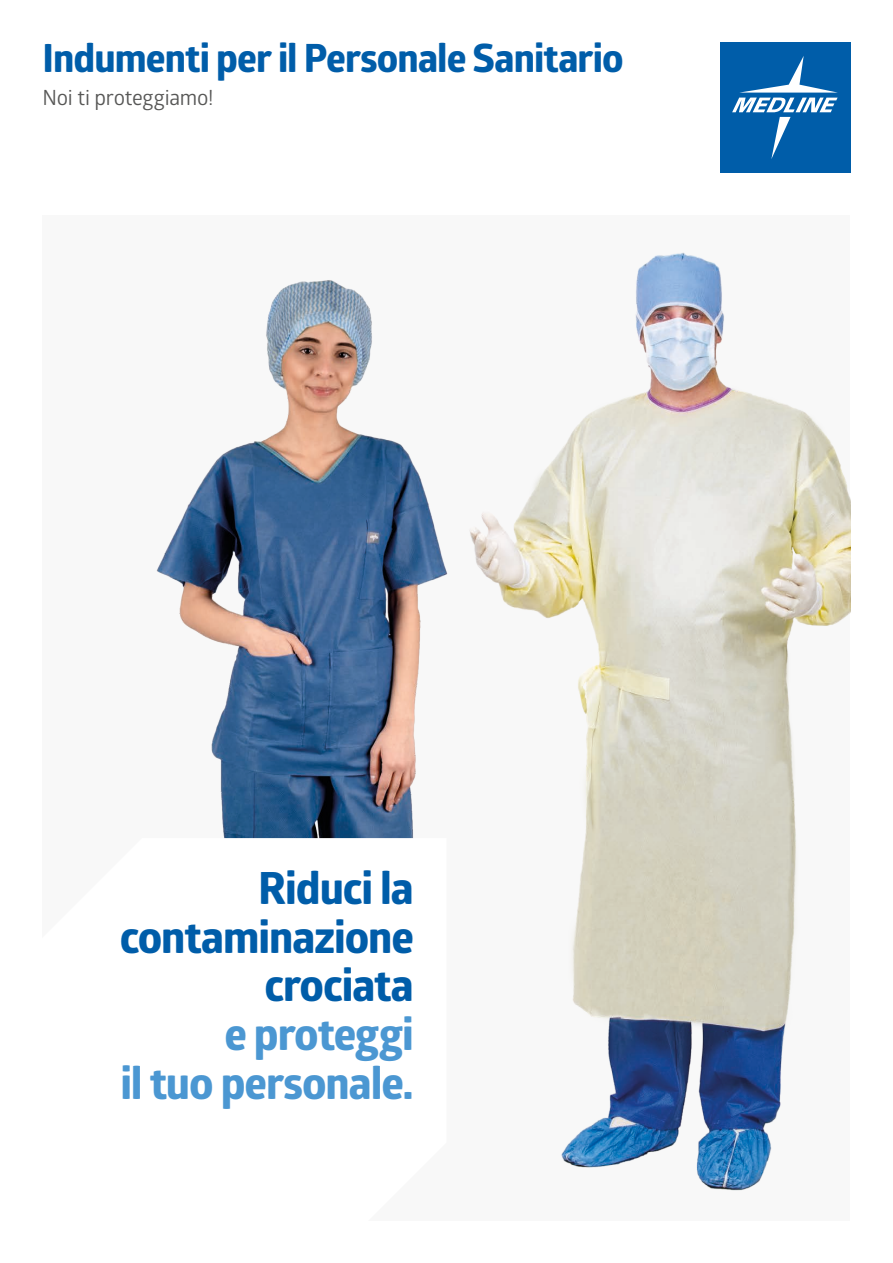
<style>
.page{position:relative;width:893px;height:1263px;background:#fff}
.page>*{position:absolute;margin:0;border:0;box-sizing:border-box;transform-origin:0 0}
.t1{font:700 44.4px/48.8px "Globerx";letter-spacing:-.025em;color:#005da9;text-align:right}
.t2{font:700 44.4px/48.8px "Globerx";letter-spacing:-.025em;color:#4b97d2;text-align:right}
.t3{font:700 39px "Globerx";letter-spacing:-.025em;color:#005da9}
.t4{font:21px "Glober";letter-spacing:-.015em;color:#575756}
</style>
<div class="page">
<div style="left:720px;top:42px;width:130px;height:131px;background:#005da9"></div>
<svg style="left:732px;top:56px;width:106px;height:103px"></svg>
<div style="left:43px;top:215px;width:807px;height:1005px;background:#f8f8f8"></div>
<img style="left:529px;top:252px;width:321px;height:939px">
<img style="left:156px;top:280px;width:373px;height:558px">
<p class="t3" style="left:43px;top:30px;width:583px">Indumenti per il Personale Sanitario</p>
<p class="t4" style="left:43px;top:83px;width:172px">Noi ti proteggiamo!</p>
<p class="t1" style="left:120px;top:863px;width:296px">Riduci la contaminazione crociata</p>
<p class="t2" style="left:120px;top:1009px;width:295px">e proteggi<br>il tuo personale.</p>
</div>
